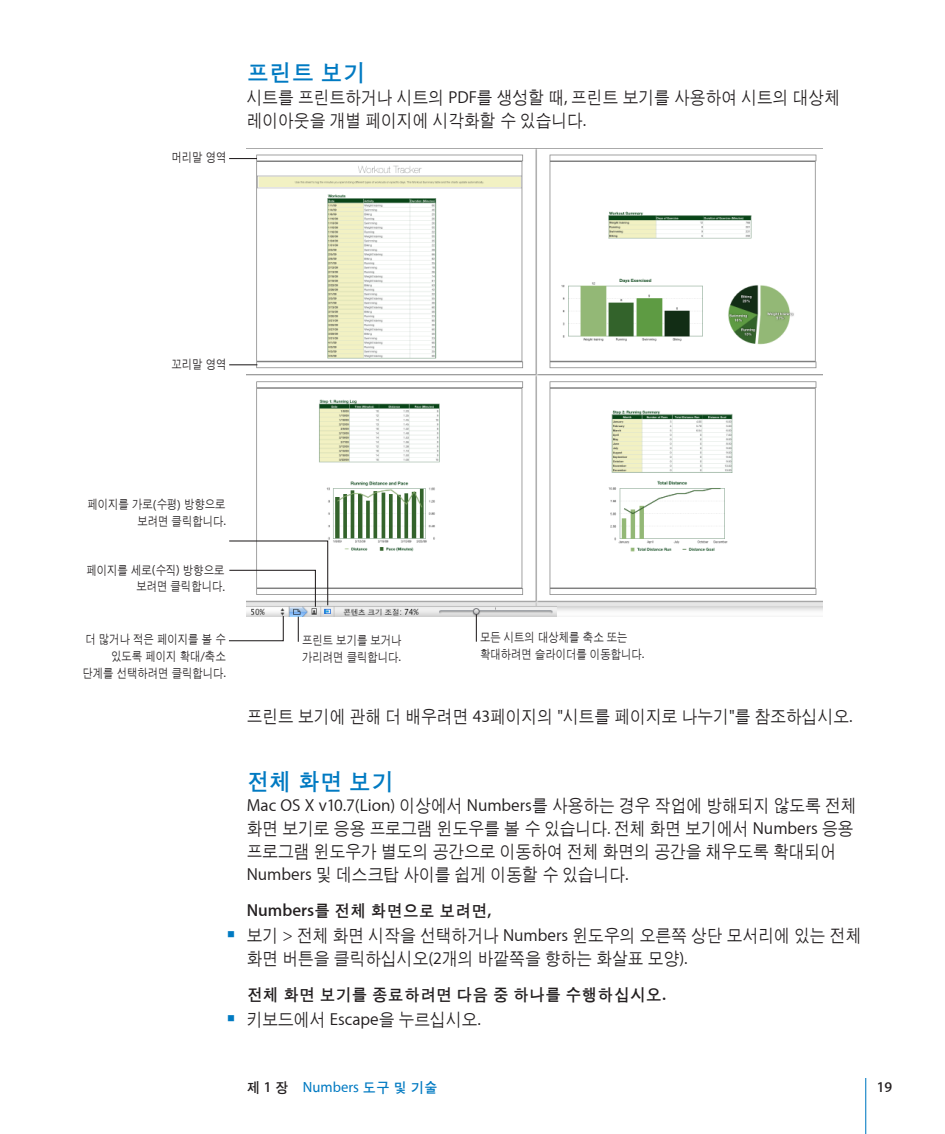
<style>
.page{position:relative;width:945px;height:1134px;background:#fff}
.page>*{position:absolute;margin:0;border:0;box-sizing:border-box;transform-origin:0 0}
.t1{font:24.5px "J Ctg T";color:#007ac2;scale:.92 1}
.BodyFirst{font:17.5px/22.8px "J Cmg J";color:#231f20;scale:.9 1}
.Task-Single{font:17.5px/22.8px "J Cmg J";color:#231f20;scale:.9 1}
.DisplaySentence{font:17.5px "J Ctg T";color:#231f20;scale:.92 1}
.BodyRegular{font:17.5px "J Cmg J";color:#231f20;scale:.9 1}
.yFooterRight{font:500 14.88px "Myriad Set";color:#007ac2}
.yFooterRight-2{font:600 14.88px "Myriad Set";color:#231f20}
.t2{font:12.25px/16.6px "J Cmg J";letter-spacing:-.005em;color:#231f20;text-align:right;scale:.85 1}
.s1{font-family:"Myriad Set Text"}
.s2{font-family:"Myriad Set Text";font-size:13.12px}
.s3{font-family:"Myriad Set";font-weight:600}
.s4{font-family:"Apple Icon Four";color:#007ac2}
.s5{font-family:"J Ctg T";font-weight:400;color:#231f20}
.s6{font-weight:600;color:#231f20}
.s7{font-family:"J Ctg T";font-weight:400}
</style>
<div class="page">
<hr style="left:865px;top:1078px;width:1px;height:56px;background:#007ac2">
<img style="left:247px;top:148px;width:575px;height:468px">
<svg style="left:298px;top:617px;width:1px;height:25px"></svg>
<svg style="left:229px;top:615px;width:55px;height:27px"></svg>
<svg style="left:229px;top:540px;width:100px;height:68px"></svg>
<svg style="left:476px;top:614px;width:1px;height:28px"></svg>
<svg style="left:229px;top:364px;width:28px;height:1px"></svg>
<svg style="left:229px;top:158px;width:28px;height:1px"></svg>
<p class="t2" style="left:172px;top:149px;width:66px">머리말 영역</p>
<h1 class="t1" style="left:247px;top:61px;width:130px">프린트 보기</h1>
<p class="BodyFirst" style="left:247px;top:86px;width:661px">시트를 프린트하거나 시트의 <span class="s1">PDF</span>를 생성할 때<span class="s1">,</span> 프린트 보기를 사용하여 시트의 대상체 레이아웃을 개별 페이지에 시각화할 수 있습니다<span class="s1">.</span></p>
<p class="t2" style="left:171px;top:356px;width:66px">꼬리말 영역</p>
<p class="t2" style="left:88px;top:496px;width:165px">페이지를 가로<span class="s2">(</span>수평<span class="s2">)</span> 방향으로 보려면 클릭합니다<span class="s2">.</span></p>
<p class="t2" style="left:86px;top:562px;width:165px">페이지를 세로<span class="s2">(</span>수직<span class="s2">)</span> 방향으로 보려면 클릭합니다<span class="s2">.</span></p>
<p class="t2" style="left:83px;top:631px;width:170px">더 많거나 적은 페이지를 볼 수 있도록 페이지 확대<span class="s2">/</span>축소 단계를 선택하려면 클릭합니다<span class="s2">.</span></p>
<p class="t2" style="left:302px;top:632px;width:119px;text-align:left">프린트 보기를 보거나 가리려면 클릭합니다<span class="s2">.</span></p>
<p class="t2" style="left:480px;top:629px;width:195px;text-align:left">모든 시트의 대상체를 축소 또는 확대하려면 슬라이더를 이동합니다<span class="s2">.</span></p>
<p class="BodyRegular" style="left:247px;top:708px;width:675px">프린트 보기에 관해 더 배우려면 <span class="s1">43</span>페이지의 <span class="s1">"</span>시트를 페이지로 나누기<span class="s1">"</span>를 참조하십시오<span class="s1">.</span></p>
<h1 class="t1" style="left:247px;top:769px;width:161px">전체 화면 보기</h1>
<p class="BodyFirst" style="left:247px;top:795px;width:679px"><span class="s1">Mac OS X v10.7(Lion)</span> 이상에서 <span class="s1">Numbers</span>를 사용하는 경우 작업에 방해되지 않도록 전체 화면 보기로 응용 프로그램 윈도우를 볼 수 있습니다<span class="s1">.</span> 전체 화면 보기에서 <span class="s1">Numbers</span> 응용 프로그램 윈도우가 별도의 공간으로 이동하여 전체 화면의 공간을 채우도록 확대되어 <span class="s1">Numbers</span> 및 데스크탑 사이를 쉽게 이동할 수 있습니다<span class="s1">.</span></p>
<p class="DisplaySentence" style="left:247px;top:902px;width:267px"><span class="s3">Numbers</span>를 전체 화면으로 보려면<span class="s3">,</span></p>
<p class="Task-Single" style="left:247px;top:924px;width:684px;text-indent:-19px"><span class="s4">m</span> 보기 <span class="s1">&gt;</span> 전체 화면 시작을 선택하거나 <span class="s1">Numbers</span> 윈도우의 오른쪽 상단 모서리에 있는 전체 화면 버튼을 클릭하십시오<span class="s1">(2</span>개의 바깥쪽을 향하는 화살표 모양<span class="s1">).</span></p>
<p class="DisplaySentence" style="left:247px;top:986px;width:457px">전체 화면 보기를 종료하려면 다음 중 하나를 수행하십시오<span class="s3">.</span></p>
<p class="Task-Single" style="left:228px;top:1008px;width:283px"><span class="s4">m</span> 키보드에서 <span class="s1">Escape</span>을 누르십시오<span class="s1">.</span></p>
<p class="yFooterRight" style="left:247px;top:1078px;width:193px"><span class="s5">제</span> <span class="s6">1</span> <span class="s5">장</span> Numbers <span class="s7">도구 및 기술</span></p>
<p class="yFooterRight-2" style="left:877px;top:1078px;width:17px">19</p>
</div>
